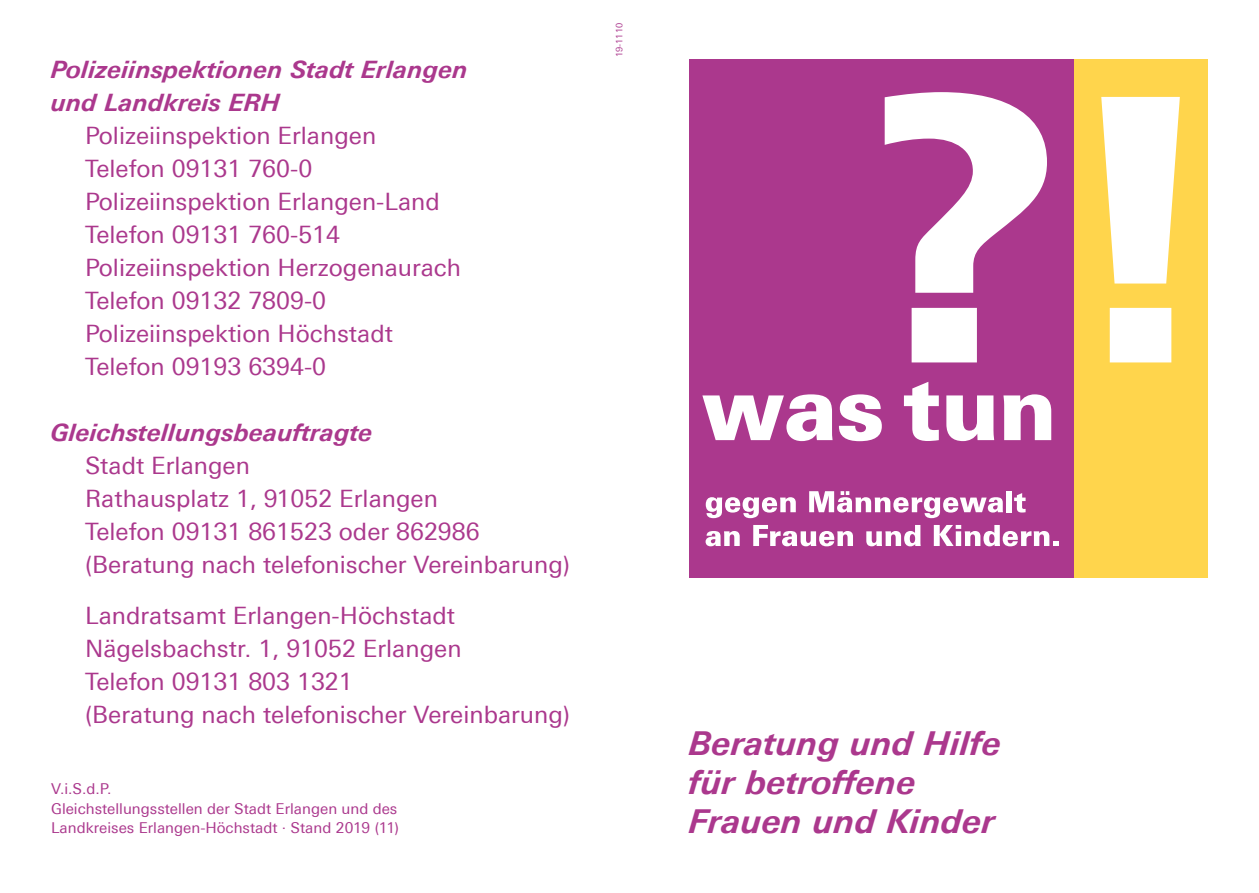
<style>
.page{position:relative;width:1259px;height:893px;background:#fff}
.page>*{position:absolute;margin:0;border:0;box-sizing:border-box;transform-origin:0 0}
.t1{font:italic 700 33px/39px "Univers Next Pro";color:#ab388d}
.t2{font:24px/33px "Univers Next Pro";color:#ab388d}
.t3{font:italic 700 24px/33px "Univers Next Pro";color:#ab388d}
.t4{font:15px/19.5px "Univers Next Pro";color:#ab388d}
.t5{font:9px "Univers Next Pro";color:#ab388d}
</style>
<div class="page">
<div style="left:1072px;top:60px;width:136px;height:518px;background:#ffd54c"></div>
<div style="left:689px;top:60px;width:384px;height:518px;background:#ab388d"></div>
<svg style="left:705px;top:531px;width:34px;height:15px"></svg>
<svg style="left:753px;top:525px;width:100px;height:21px"></svg>
<svg style="left:866px;top:525px;width:54px;height:21px"></svg>
<svg style="left:934px;top:525px;width:124px;height:21px"></svg>
<svg style="left:706px;top:497px;width:90px;height:21px"></svg>
<svg style="left:809px;top:491px;width:194px;height:27px"></svg>
<div style="left:1006px;top:491px;width:6px;height:21px;background:#fff"></div>
<svg style="left:1014px;top:493px;width:11px;height:19px"></svg>
<svg style="left:702px;top:394px;width:130px;height:47px"></svg>
<svg style="left:839px;top:394px;width:43px;height:47px"></svg>
<svg style="left:904px;top:382px;width:35px;height:59px"></svg>
<svg style="left:946px;top:395px;width:48px;height:46px"></svg>
<svg style="left:1003px;top:394px;width:48px;height:46px"></svg>
<svg style="left:884px;top:92px;width:163px;height:270px"></svg>
<svg style="left:1101px;top:97px;width:78px;height:265px"></svg>
<p class="t3" style="left:51px;top:52px;width:419px">Polizeiinspektionen Stadt Erlangen und Landkreis ERH</p>
<p class="t2" style="left:85px;top:119px;width:377px">Polizeiinspektion Erlangen<br>Telefon 09131 760-0<br>Polizeiinspektion Erlangen-Land<br>Telefon 09131 760-514<br>Polizeiinspektion Herzogenaurach<br>Telefon 09132 7809-0<br>Polizeiinspektion Höchstadt<br>Telefon 09193 6394-0</p>
<p class="t3" style="left:51px;top:415px;width:323px">Gleichstellungsbeauftragte</p>
<p class="t2" style="left:85px;top:449px;width:486px">Stadt Erlangen<br>Rathausplatz 1, 91052 Erlangen<br>Telefon 09131 861523 oder 862986 (Beratung nach telefonischer Vereinbarung)</p>
<p class="t2" style="left:85px;top:599px;width:486px">Landratsamt Erlangen-Höchstadt Nägelsbachstr. 1, 91052 Erlangen<br>Telefon 09131 803 1321<br>(Beratung nach telefonischer Vereinbarung)</p>
<p class="t4" style="left:51px;top:779px;width:349px">V.i.S.d.P.<br>Gleichstellungsstellen der Stadt Erlangen und des<br>Landkreises Erlangen-Höchstadt · Stand 2019 (11)</p>
<p class="t5" style="left:614px;top:57px;width:36px;rotate:-90deg">19-1110</p>
<h1 class="t1" style="left:689px;top:724px;width:314px">Beratung und Hilfe für betroffene<br>Frauen und Kinder</h1>
</div>
